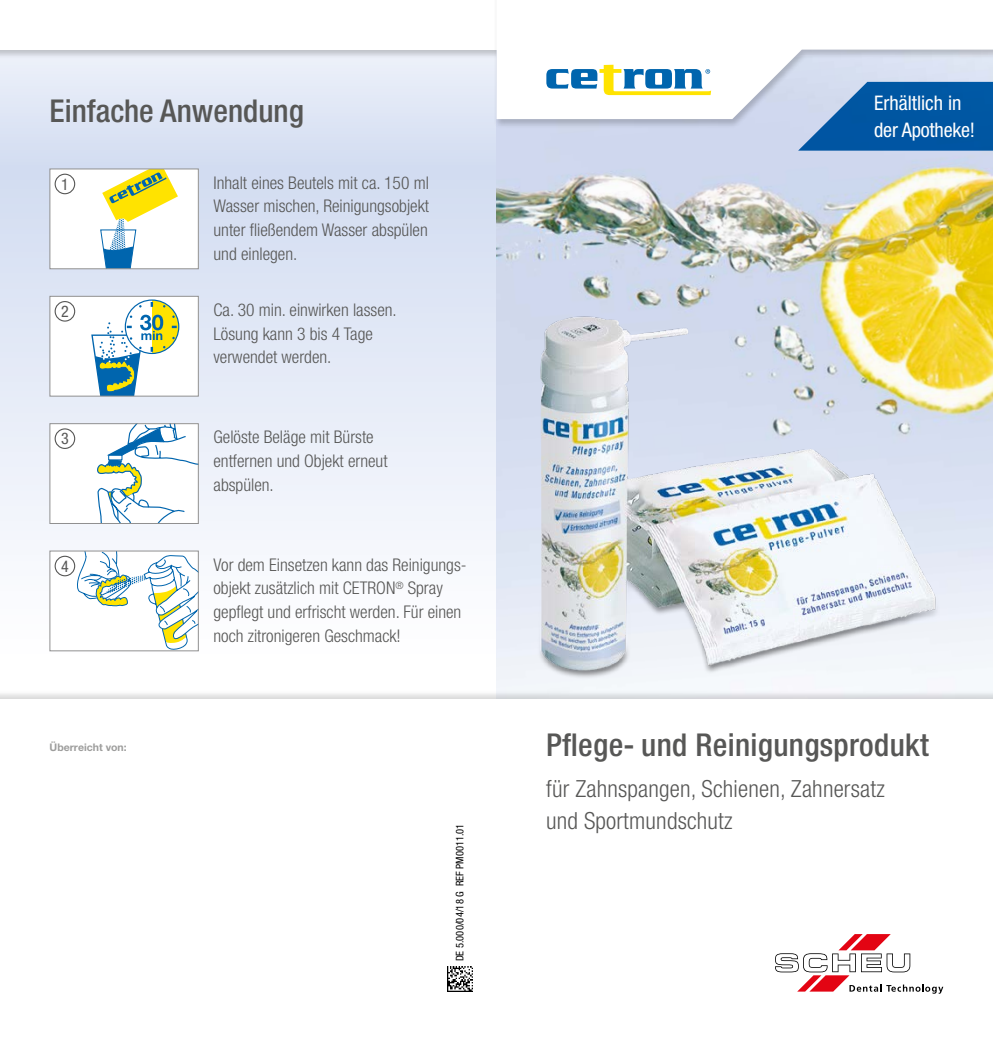
<style>
.page{position:relative;width:993px;height:1042px;background:#fff}
.page>*{position:absolute;margin:0;border:0;box-sizing:border-box;transform-origin:0 0}
.t1{font:500 condensed 31.5px "Helvetica Neue LT Pro";letter-spacing:.01em;color:#575756}
.t2{font:300 condensed 23.62px/31.5px "Helvetica Neue LT Pro";letter-spacing:.01em;color:#575756}
.t3{font:condensed 20.12px/27.1px "Helvetica Neue LT Pro";color:#fff}
.t4{font:300 condensed 17.5px/23.6px "Helvetica Neue LT Pro";color:#575756}
.t5{font:condensed 15.92px "Helvetica Neue LT Pro";color:#575756}
.t6{font:condensed 10.5px "Helvetica Neue LT Pro";color:#000}
.t7{font:700 10.5px "Helvetica Neue LT Pro";color:#9d9d9c}
</style>
<div class="page">
<svg style="left:0;top:59px;width:496px;height:593px"></svg>
<img style="left:496px;top:129px;width:496px;height:561px">
<div style="left:0;top:0;width:504px;height:59px;background:#000;opacity:.2"></div>
<div style="left:0;top:0;width:496px;height:50px;background:#fff"></div>
<div style="left:0;top:690px;width:992px;height:352px;background:#000;opacity:.15"></div>
<div style="left:0;top:699px;width:992px;height:343px;background:#fff"></div>
<div style="left:493px;top:0;width:499px;height:129px;background:#000;opacity:.2"></div>
<svg style="left:496px;top:0;width:496px;height:119px"></svg>
<svg style="left:775px;top:934px;width:168px;height:59px"></svg>
<svg style="left:546px;top:65px;width:165px;height:30px"></svg>
<img style="left:528px;top:301px;width:416px;height:388px">
<img style="left:447px;top:966px;width:25px;height:25px">
<div style="left:50px;top:169px;width:148px;height:100px;background:#fff"></div>
<svg style="left:100px;top:171px;width:78px;height:96px"></svg>
<div style="left:50px;top:169px;width:148px;height:100px;border:1px solid #909090"></div>
<div style="left:50px;top:296px;width:148px;height:100px;background:#fff"></div>
<svg style="left:125px;top:300px;width:54px;height:53px"></svg>
<svg style="left:152px;top:301px;width:27px;height:50px"></svg>
<svg style="left:91px;top:315px;width:74px;height:79px"></svg>
<div style="left:50px;top:296px;width:148px;height:100px;border:1px solid #909090"></div>
<div style="left:50px;top:424px;width:148px;height:99px;background:#fff"></div>
<svg style="left:97px;top:425px;width:99px;height:97px"></svg>
<div style="left:50px;top:423px;width:148px;height:101px;border:1px solid #909090"></div>
<div style="left:50px;top:551px;width:148px;height:100px;background:#fff"></div>
<svg style="left:75px;top:553px;width:121px;height:96px"></svg>
<div style="left:50px;top:551px;width:148px;height:100px;border:1px solid #909090"></div>
<div style="left:55px;top:174px;width:20px;height:20px;border:1px solid #575756;border-radius:50%"></div>
<div style="left:55px;top:301px;width:20px;height:21px;border:1px solid #575756;border-radius:50%"></div>
<div style="left:55px;top:428px;width:20px;height:21px;border:1px solid #575756;border-radius:50%"></div>
<div style="left:55px;top:556px;width:20px;height:20px;border:1px solid #575756;border-radius:50%"></div>
<svg style="left:797px;top:82px;width:195px;height:69px;background:#286fb1"></svg>
<h1 class="t1" style="left:50px;top:92px;width:255px">Einfache Anwendung</h1>
<p class="t5" style="left:61px;top:175px;width:9px">1</p>
<p class="t4" style="left:213px;top:170px;width:217px;text-align:justify">Inhalt eines Beutels mit ca. 150 ml Wasser mischen, Reinigungsobjekt unter fließendem Wasser abspülen und einlegen.</p>
<p class="t5" style="left:61px;top:302px;width:9px">2</p>
<p class="t4" style="left:213px;top:298px;width:185px">Ca. 30 min. einwirken lassen.<br>Lösung kann 3 bis 4 Tage verwendet werden.</p>
<p class="t5" style="left:61px;top:429px;width:9px">3</p>
<p class="t4" style="left:213px;top:425px;width:175px">Gelöste Beläge mit Bürste entfernen und Objekt erneut abspülen.</p>
<p class="t5" style="left:61px;top:557px;width:9px">4</p>
<p class="t4" style="left:213px;top:552px;width:254px">Vor dem Einsetzen kann das Reinigungs&shy;objekt zusätzlich mit CETRON<sup>®</sup> Spray gepflegt und erfrischt werden. Für einen noch zitronigeren Geschmack!</p>
<p class="t7" style="left:50px;top:741px;width:79px">Überreicht von:</p>
<p class="t6" style="left:453px;top:961px;width:139px;rotate:-90deg">DE 5.000/04/18 G REF PM0011.01</p>
<p class="t3" style="left:873px;top:89px;width:102px">Erhältlich in der Apotheke!</p>
<h1 class="t1" style="left:546px;top:726px;width:384px">Pflege- und Reinigungsprodukt</h1>
<h2 class="t2" style="left:546px;top:773px;width:340px">für Zahnspangen, Schienen, Zahnersatz und Sportmundschutz</h2>
</div>
